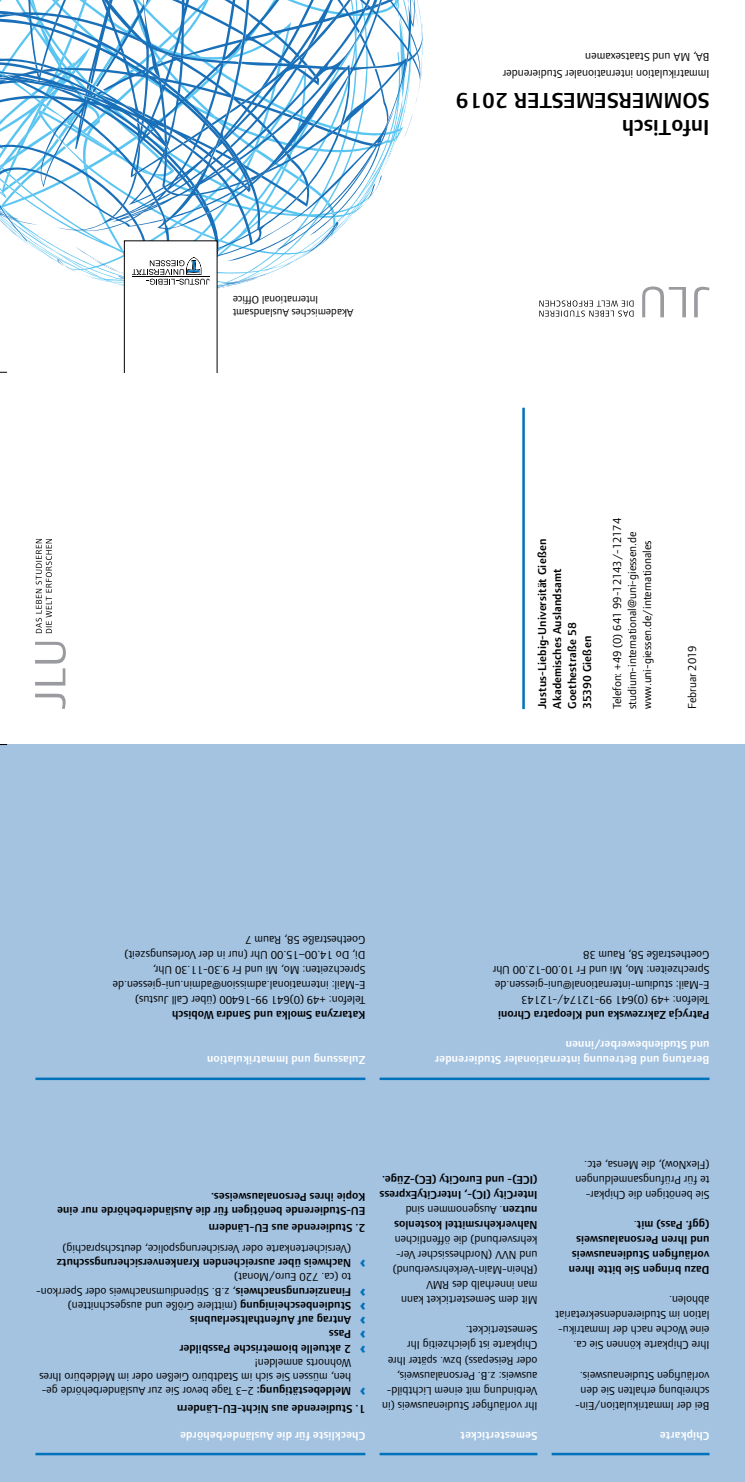
<style>
.page{position:relative;width:745px;height:1482px;background:#fff}
.page>*{position:absolute;margin:0;border:0;box-sizing:border-box;transform-origin:0 0}
.t1{font:600 22.5px/27px "Foundry Form Sans";color:#000}
.t2{font:800 17.5px "Foundry Form Sans";color:#0072bc}
.t3{font:11.88px/15px "Foundry Form Sans";color:#000}
.t4{font:600 11.88px/15px "Foundry Form Sans";color:#000}
.t5{font:600 11.88px/15px "Foundry Form Sans";letter-spacing:.01em;color:#fff}
.t6{font:11.25px/13.5px "Foundry Form Sans";color:#000;text-align:right}
.s1{font-weight:600}
.s2{font-weight:400}
</style>
<div class="page">
<div style="left:0;top:744px;width:744px;height:737px;background:#a4c3e1"></div>
<hr style="left:551px;top:1452px;width:158px;height:2px;background:#0072bc">
<hr style="left:379px;top:1452px;width:158px;height:2px;background:#0072bc">
<hr style="left:379px;top:1077px;width:330px;height:2px;background:#0072bc">
<hr style="left:35px;top:1452px;width:330px;height:2px;background:#0072bc">
<hr style="left:35px;top:1077px;width:330px;height:2px;background:#0072bc">
<svg style="left:539px;top:300px;width:94px;height:16px"></svg>
<svg style="left:642px;top:286px;width:67px;height:31px"></svg>
<hr style="left:522px;top:407px;width:2px;height:302px;background:#0072bc">
<svg style="left:36px;top:539px;width:16px;height:94px"></svg>
<svg style="left:35px;top:641px;width:31px;height:68px"></svg>
<svg style="left:0;top:0;width:420px;height:373px"></svg>
<p class="t6" style="left:353px;top:320px;width:122px;rotate:-180deg">Akademisches Auslandsamt<br>International O ce</p>
<p class="t3" style="left:709px;top:83px;width:208px;line-height:17.2px;rotate:-180deg">Immatrikulation internationaler Studierender<br>BA, MA und Staatsexamen</p>
<h1 class="t1" style="left:709px;top:140px;width:255px;rotate:-180deg">InfoTisch<br>SOMMERSEMESTER 2019</h1>
<p class="t4" style="left:534px;top:709px;width:172px;rotate:-90deg">Justus-Liebig-Universität Gießen<br>Akademisches Auslandsamt<br>Goethestraße 58<br>35390 Gießen</p>
<p class="t3" style="left:609px;top:709px;width:192px;rotate:-90deg">Telefon: +49 (0) 641 99-12143/-12174 studium-international@uni-giessen.de www.uni-giessen.de/internationales</p>
<p class="t3" style="left:684px;top:709px;width:65px;rotate:-90deg">Februar 2019</p>
<p class="t3" style="left:365px;top:1007px;width:254px;rotate:-180deg">Telefon: +49 (0)641 99-16400 (über Call Justus)<br>E-Mail: international.admission@admin.uni-giessen.de Sprechzeiten: Mo, Mi und Fr 9.30-11.30 Uhr,<br>Di, Do 14.00–15.00 Uhr (nur in der Vorlesungszeit)<br>Goethestraße 58, Raum 7</p>
<p class="t4" style="left:365px;top:1022px;width:195px;rotate:-180deg">Katarzyna Smolka und Sandra Wobisch</p>
<p class="t5" style="left:365px;top:1067px;width:160px;rotate:-180deg">Zulassung und Immatrikulation</p>
<p class="t3" style="left:709px;top:1007px;width:218px;rotate:-180deg">Telefon: +49 (0)641 99-12174/-12143<br>E-Mail: studium-international@uni-giessen.de Sprechzeiten: Mo, Mi und Fr 10.00-12.00 Uhr Goethestraße 58, Raum 38</p>
<p class="t4" style="left:709px;top:1022px;width:213px;rotate:-180deg">Patrycja Zakrzewska und Kleopatra Chroni</p>
<p class="t5" style="left:709px;top:1067px;width:276px;rotate:-180deg">Beratung und Betreuung internationaler Studierender und Studienbewerber/innen</p>
<p class="t4" style="left:365px;top:1204px;width:156px;rotate:-180deg">Kopie ihres Personalausweises.</p>
<p class="t4" style="left:365px;top:1236px;width:309px;line-height:17.2px;rotate:-180deg">2. Studierende aus EU-Ländern<br>EU-Studierende benötigen für die Ausländerbehörde nur eine</p>
<p class="t3" style="left:351px;top:1256px;width:290px;rotate:-180deg">(Versichertenkarte oder Versicherungspolice, deutschsprachig)</p>
<p class="t4" style="left:351px;top:1270px;width:295px;rotate:-180deg">Nachweis über ausreichenden Krankenversicherungsschutz</p>
<h2 class="t2" style="left:365px;top:1274px;width:7px;rotate:-180deg">›</h2>
<p class="t3" style="left:351px;top:1284px;width:118px;rotate:-180deg">to (ca. 720 Euro/Monat)</p>
<p class="t3" style="left:351px;top:1298px;width:316px;rotate:-180deg"><span class="s1">Finanzierungsnachweis</span>, z.B. Stipendiumsnachweis oder Sperrkon-</p>
<h2 class="t2" style="left:365px;top:1302px;width:7px;rotate:-180deg">›</h2>
<p class="t3" style="left:351px;top:1313px;width:284px;rotate:-180deg"><span class="s1">Studienbescheinigung</span> (mittlere Größe und ausgeschnitten)</p>
<h2 class="t2" style="left:365px;top:1317px;width:7px;rotate:-180deg">›</h2>
<p class="t4" style="left:351px;top:1327px;width:163px;rotate:-180deg">Antrag auf Aufenthaltserlaubnis</p>
<h2 class="t2" style="left:365px;top:1331px;width:7px;rotate:-180deg">›</h2>
<p class="t4" style="left:351px;top:1341px;width:24px;rotate:-180deg">Pass</p>
<h2 class="t2" style="left:365px;top:1345px;width:7px;rotate:-180deg">›</h2>
<p class="t4" style="left:351px;top:1355px;width:173px;rotate:-180deg">2 aktuelle biometrische Passbilder</p>
<h2 class="t2" style="left:365px;top:1359px;width:7px;rotate:-180deg">›</h2>
<p class="t3" style="left:351px;top:1383px;width:313px;line-height:14.2px;rotate:-180deg">hen, müssen Sie sich im Stadtbüro Gießen oder im Meldebüro Ihres<br>Wohnorts anmelden!</p>
<p class="t4" style="left:351px;top:1417px;width:311px;line-height:17.8px;text-indent:-14px;rotate:-180deg">1. Studierende aus Nicht-EU-Ländern<br>Meldebestätigung: <span class="s2">2–3 Tage bevor Sie zur Ausländerbehörde ge-</span></p>
<h2 class="t2" style="left:365px;top:1402px;width:7px;rotate:-180deg">›</h2>
<p class="t5" style="left:365px;top:1442px;width:186px;rotate:-180deg">Checkliste für die Ausländerbehörde</p>
<p class="t4" style="left:537px;top:1232px;width:159px;rotate:-180deg">Nahverkehrsmittel kostenlos nutzen<span class="s2">. Ausgenommen sind<br></span>InterCity (IC)-, InterCityExpress (ICE)- und EuroCity (EC)-Züge.</p>
<p class="t3" style="left:537px;top:1307px;width:146px;rotate:-180deg">Mit dem Semesterticket kann man innerhalb des RMV (Rhein-Main-Verkehrsverbund) und NVV (Nordhessischer Ver&shy;kehrsverbund) die ö entlichen</p>
<p class="t3" style="left:537px;top:1412px;width:156px;rotate:-180deg">Ihr vorläufiger Studienausweis (in<br>Verbindung mit einem Lichtbild&shy;ausweis: z.B. Personalausweis, oder Reisepass) bzw. später Ihre<br>Chipkarte ist gleichzeitig Ihr<br>Semesterticket.</p>
<p class="t5" style="left:537px;top:1442px;width:78px;rotate:-180deg">Semesterticket</p>
<p class="t3" style="left:709px;top:1202px;width:135px;rotate:-180deg">Sie benötigen die Chipkar&shy;te für Prüfungsanmeldungen (FlexNow), die Mensa, etc.</p>
<p class="t4" style="left:709px;top:1277px;width:142px;rotate:-180deg">Dazu bringen Sie bitte Ihren vorläufigen Studienausweis und Ihren Personalausweis (ggf. Pass) mit<span class="s2">.</span></p>
<p class="t3" style="left:709px;top:1352px;width:155px;rotate:-180deg">Ihre Chipkarte können Sie ca. eine Woche nach der Immatriku&shy;lation im Studierendensekretariat abholen.</p>
<p class="t3" style="left:709px;top:1412px;width:136px;rotate:-180deg">Bei der Immatrikulation/Ein&shy;schreibung erhalten Sie den vorläufigen Studienausweis.</p>
<p class="t5" style="left:709px;top:1442px;width:51px;rotate:-180deg">Chipkarte</p>
</div>
